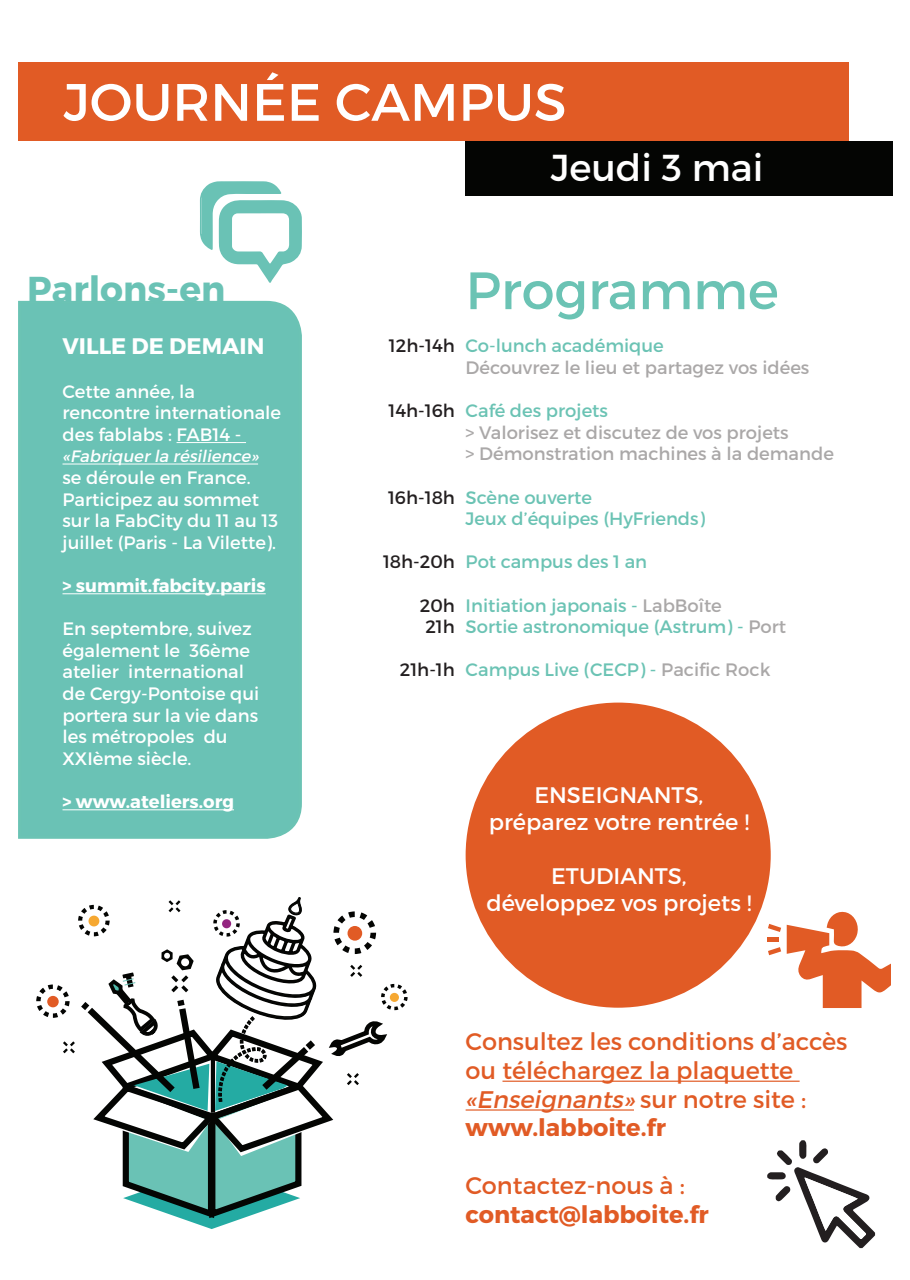
<style>
.page{position:relative;width:910px;height:1280px;background:#fff}
.page>*{position:absolute;margin:0;border:0;box-sizing:border-box;transform-origin:0 0}
.t1{font:52.5px "Montserrat";color:#6bc3b4}
.t2{font:52.5px "Montserrat";color:#fff}
.t3{font:37.5px "Montserrat";color:#fff}
.t4{font:700 36px "Montserrat";color:#6ac2b5}
.t5{font:24px/28.8px "Montserrat";color:#e15b25}
.t6{font:700 24px "Montserrat";color:#e15b25}
.t7{font:22.5px/27px "Montserrat";color:#fff;text-align:center}
.t8{font:700 22.5px "Montserrat";color:#fff}
.t9{font:18px/21.6px "Montserrat";color:#fff}
.t10{font:18px/21.6px "Montserrat";color:#6bc3b4}
.t11{font:18px/21.6px "Montserrat";color:#aaa8a8}
.t12{font:18px/21.6px "Montserrat";color:#231f20;text-align:center}
.t13{font:700 18px "Montserrat";color:#fff}
.t14{font:italic 16.5px "Montserrat";color:#fff}
.s1{color:#fff}
.s2{color:#aaa8a8}
.s3{font-style:italic}
.s4{font-weight:700}
</style>
<div class="page">
<div style="left:466px;top:141px;width:427px;height:55px;background:#040503"></div>
<div style="left:466px;top:703px;width:305px;height:305px;background:#e15b25;border-radius:50%"></div>
<svg style="left:36px;top:897px;width:372px;height:332px"></svg>
<div style="left:18px;top:63px;width:830px;height:78px;background:#e15b25"></div>
<div style="left:18px;top:300px;width:284px;height:539px;background:#6ac2b5"></div>
<hr style="left:177px;top:442px;width:69px;height:1px;background:#fff">
<hr style="left:63px;top:464px;width:195px;height:1px;background:#fff">
<hr style="left:63px;top:593px;width:203px;height:1px;background:#fff">
<hr style="left:63px;top:809px;width:171px;height:1px;background:#fff">
<hr style="left:502px;top:1080px;width:298px;height:2px;background:#e15b25">
<hr style="left:466px;top:1109px;width:168px;height:1px;background:#e15b25">
<svg style="left:200px;top:181px;width:102px;height:102px"></svg>
<svg style="left:767px;top:1140px;width:108px;height:108px"></svg>
<svg style="left:787px;top:911px;width:104px;height:97px"></svg>
<svg style="left:768px;top:924px;width:13px;height:8px"></svg>
<svg style="left:768px;top:947px;width:13px;height:8px"></svg>
<hr style="left:767px;top:937px;width:12px;height:4px;background:#e15b25">
<h1 class="t2" style="left:64px;top:70px;width:505px">JOURNéE CAMPUS</h1>
<h2 class="t3" style="left:551px;top:145px;width:214px">Jeudi 3 mai</h2>
<h1 class="t1" style="left:316px;top:258px;width:464px"><span class="s1">Edito</span> Programme</h1>
<p class="t10" style="left:466px;top:335px;width:200px">Co-lunch académique</p>
<p class="t11" style="left:466px;top:357px;width:345px">Découvrez le lieu et partagez vos idées</p>
<p class="t10" style="left:466px;top:400px;width:144px">Café des projets</p>
<p class="t11" style="left:466px;top:421px;width:370px">&gt; Valorisez et discutez de vos projets<br>&gt; Démonstration machines à la demande</p>
<p class="t10" style="left:466px;top:486px;width:241px">Scène ouverte<br>Jeux d’équipes (HyFriends)</p>
<p class="t10" style="left:466px;top:551px;width:183px">Pot campus des 1 an</p>
<p class="t10" style="left:466px;top:594px;width:322px">Initiation japonais - <span class="s2">LabBoîte<br></span>Sortie astronomique (Astrum) - <span class="s2">Port</span></p>
<p class="t10" style="left:466px;top:659px;width:306px">Campus Live (CECP) - <span class="s2">Pacific Rock</span></p>
<h3 class="t4" style="left:27px;top:267px;width:200px">Parlons-en</h3>
<p class="t8" style="left:63px;top:332px;width:203px">VILLE DE DEMAIN</p>
<p class="t9" style="left:63px;top:380px;width:220px">Cette année, la rencontre internationale des fablabs : FAB14 -</p>
<p class="t14" style="left:63px;top:446px;width:201px">«Fabriquerla résilience»</p>
<p class="t9" style="left:63px;top:467px;width:217px">se déroule en France.<br>Participez au sommet sur la FabCity du 11 au 13 juillet (Paris - La Vilette).</p>
<p class="t13" style="left:63px;top:574px;width:205px">&gt; summit.fabcity.paris</p>
<p class="t9" style="left:63px;top:618px;width:198px">En septembre, suivez également le 36ème atelier international de Cergy-Pontoise qui portera sur la vie dans les métropoles du<br>XXIème siècle.</p>
<p class="t13" style="left:63px;top:790px;width:173px">&gt; www.ateliers.org</p>
<p class="t7" style="left:489px;top:781px;width:262px">ENSEIGNANTS, préparez votre rentrée !</p>
<p class="t7" style="left:486px;top:862px;width:266px">ETUDIANTS, développez vos projets !</p>
<p class="t12" style="left:389px;top:335px;width:68px">12h-14h</p>
<p class="t12" style="left:388px;top:400px;width:68px">14h-16h</p>
<p class="t12" style="left:388px;top:486px;width:68px">16h-18h</p>
<p class="t12" style="left:383px;top:551px;width:73px">18h-20h</p>
<p class="t12" style="left:420px;top:594px;width:37px">20h<br>21h</p>
<p class="t12" style="left:400px;top:659px;width:57px">21h-1h</p>
<h3 class="t5" style="left:466px;top:1027px;width:383px">Consultez les conditions d’accès ou téléchargez la plaquette <span class="s3">«Enseignants»</span> s u r n ot re s i te : <span class="s4">www.labboite.fr</span></h3>
<h3 class="t5" style="left:466px;top:1171px;width:221px">Contactez-nous à :</h3>
<h3 class="t6" style="left:466px;top:1199px;width:245px">contact@labboite.fr</h3>
</div>
